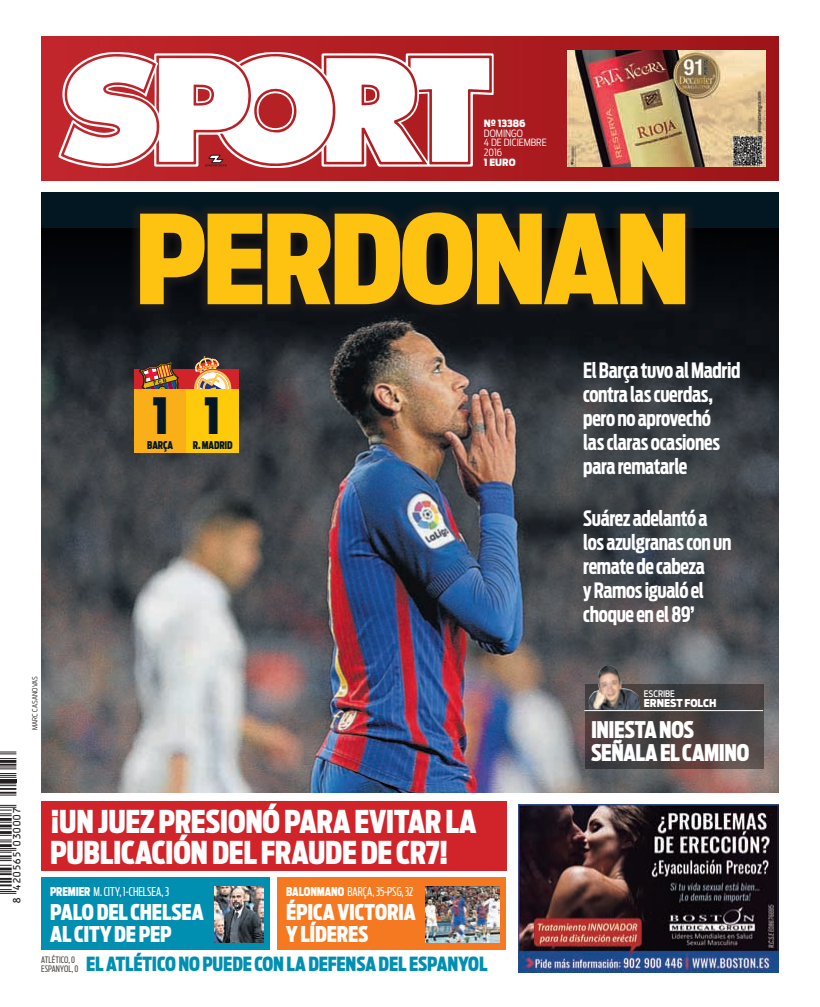
<style>
.page{position:relative;width:820px;height:1007px;background:#fff}
.page>*{position:absolute;margin:0;border:0;box-sizing:border-box;transform-origin:0 0}
.t1{font:900 122.2px "Antenna Extra Cond";letter-spacing:-.025em;color:#fec210;scale:1.1 1}
.t2{font:900 49.6px "Antenna Extra Cond";color:#031722}
.t3{font:900 31.2px/31.2px "Antenna Extra Cond";letter-spacing:-.01em;color:#fff}
.t4{font:900 22.8px/23.4px "Antenna Extra Cond";color:#fff}
.t5{font:900 21.6px/21.6px "Antenna Extra Cond";letter-spacing:-.005em;color:#fff}
.t6{font:700 21px/23.8px "Antenna Extra Cond";letter-spacing:-.015em;color:#fff}
.t7{font:900 19.4px "Antenna Extra Cond";letter-spacing:-.005em;color:#008fb1}
.t8{font:12.1px "Antenna Extra Cond";letter-spacing:-.005em;color:#fff}
.t9{font:900 12.1px "Antenna Extra Cond";color:#fff}
.t10{font:900 10.8px "Antenna Cond";letter-spacing:-.005em;color:#fff}
.t11{font:900 10.6px "Antenna Extra Cond";letter-spacing:-.005em;color:#031722;scale:.94 1}
.t12{font:10px "Film Bars 004";letter-spacing:-.065em;color:#231f20}
.t13{font:300 9.9px/9.9px "Antenna Cond";letter-spacing:-.005em;color:#fff}
.t14{font:900 9.9px "Antenna Cond";color:#fff}
.t15{font:500 9px "Antenna Cond";letter-spacing:-.005em;color:#fff}
.t16{font:8.9px/8.7px "Antenna Extra Cond";letter-spacing:.01em;color:#4e4b47}
.t17{font:300 7px "Antenna Cond";letter-spacing:.01em;color:#231f20}
</style>
<div class="page">
<div style="left:41px;top:192px;width:737px;height:600px;background:#031722"></div>
<img style="left:41px;top:312px;width:737px;height:480px">
<div style="left:41px;top:228px;width:737px;height:84px;background:#05090c"></div>
<svg style="left:0;top:804px;width:16px;height:89px"></svg>
<svg style="left:0;top:783px;width:16px;height:12px"></svg>
<svg style="left:0;top:779px;width:16px;height:3px"></svg>
<svg style="left:0;top:751px;width:16px;height:26px"></svg>
<div style="left:41px;top:36px;width:737px;height:144px;background:linear-gradient(to right,#c12229,#9f2020)"></div>
<svg style="left:58px;top:52px;width:435px;height:116px"></svg>
<svg style="left:64px;top:55px;width:93px;height:109px"></svg>
<svg style="left:195px;top:87px;width:16px;height:17px"></svg>
<svg style="left:364px;top:87px;width:13px;height:16px"></svg>
<svg style="left:254px;top:88px;width:40px;height:44px"></svg>
<svg style="left:205px;top:155px;width:22px;height:11px"></svg>
<div style="left:134px;top:369px;width:105px;height:21px;background:#d1232a"></div>
<svg style="left:138px;top:359px;width:42px;height:30px"></svg>
<svg style="left:192px;top:356px;width:41px;height:33px"></svg>
<div style="left:134px;top:389px;width:105px;height:64px;background:#faaf18"></div>
<div style="left:186px;top:389px;width:53px;height:64px;background:#feca0a"></div>
<img style="left:567px;top:50px;width:198px;height:116px">
<div style="left:127px;top:200px;width:570px;height:117px;background:#231f20;opacity:.69"></div>
<img style="left:518px;top:804px;width:260px;height:168px">
<div style="left:41px;top:877px;width:229px;height:72px;background:#008fb1"></div>
<img style="left:214px;top:886px;width:50px;height:56px">
<div style="left:277px;top:877px;width:229px;height:72px;background:#f47921"></div>
<img style="left:426px;top:886px;width:73px;height:56px">
<svg style="left:584px;top:684px;width:178px;height:84px;background:#494142"></svg>
<img style="left:588px;top:664px;width:52px;height:46px">
<hr style="left:584px;top:710px;width:178px;height:1px;background:#fff">
<div style="left:41px;top:800px;width:465px;height:70px;background:#d1232a"></div>
<p class="t14" style="left:483px;top:117px;width:43px">Nº 13386</p>
<p class="t13" style="left:483px;top:128px;width:64px">DOMINGO<br>4 DE DICIEMBRE<br>2016</p>
<p class="t14" style="left:483px;top:157px;width:33px">1 EURO</p>
<h1 class="t1" style="left:135px;top:187px;width:506px">PERDONAN</h1>
<h2 class="t2" style="left:152px;top:386px;width:18px">1</h2>
<p class="t11" style="left:147px;top:438px;width:29px">BARÇA</p>
<h2 class="t2" style="left:204px;top:386px;width:18px">1</h2>
<p class="t11" style="left:193px;top:438px;width:44px">R. MADRID</p>
<p class="t17" style="left:31px;top:729px;width:56px;rotate:-90deg">MARC CASANOVAS</p>
<p class="t12" style="left:12px;top:903px;width:99px;rotate:-90deg">8 420565 030007</p>
<h3 class="t3" style="left:50px;top:805px;width:427px">¡UN JUEZ PRESIONÓ PARA EVITAR LA<br>PUBLICACIÓN DEL FRAUDE DE CR7!</h3>
<p class="t9" style="left:50px;top:884px;width:7px">PREMIER</p>
<p class="t8" style="left:93px;top:884px;width:77px">M. CITY, 1-CHELSEA, 3</p>
<p class="t5" style="left:50px;top:901px;width:155px">PALO DEL CHELSEA<br>AL CITY DE PEP</p>
<p class="t9" style="left:286px;top:884px;width:8px">BALONMANO</p>
<p class="t8" style="left:347px;top:884px;width:67px">BARÇA, 35-PSG, 32</p>
<p class="t5" style="left:286px;top:901px;width:131px">ÉPICA VICTORIA<br>Y LÍDERES</p>
<p class="t16" style="left:41px;top:955px;width:39px">ATLÉTICO, 0<br>ESPANYOL, 0</p>
<p class="t7" style="left:86px;top:952px;width:402px">EL ATLÉTICO NO PUEDE CON LA DEFENSA DEL ESPANYOL</p>
<p class="t6" style="left:583px;top:359px;width:159px">El Barça tuvo al Madrid contra las cuerdas, pero no aprovechó<br>las claras ocasiones para rematarle</p>
<p class="t6" style="left:583px;top:507px;width:150px">Suárez adelantó a los azulgranas con un remate de cabeza<br>y Ramos igualó el choque en el 89’</p>
<p class="t15" style="left:643px;top:688px;width:33px">ESCRIBE</p>
<p class="t10" style="left:643px;top:696px;width:74px">ERNEST FOLCH</p>
<p class="t4" style="left:590px;top:717px;width:11px">INIESTA</p>
<p class="t4" style="left:590px;top:717px;width:104px;text-indent:68px">NOS<br>SEÑALA ELCAMINO</p>
</div>
